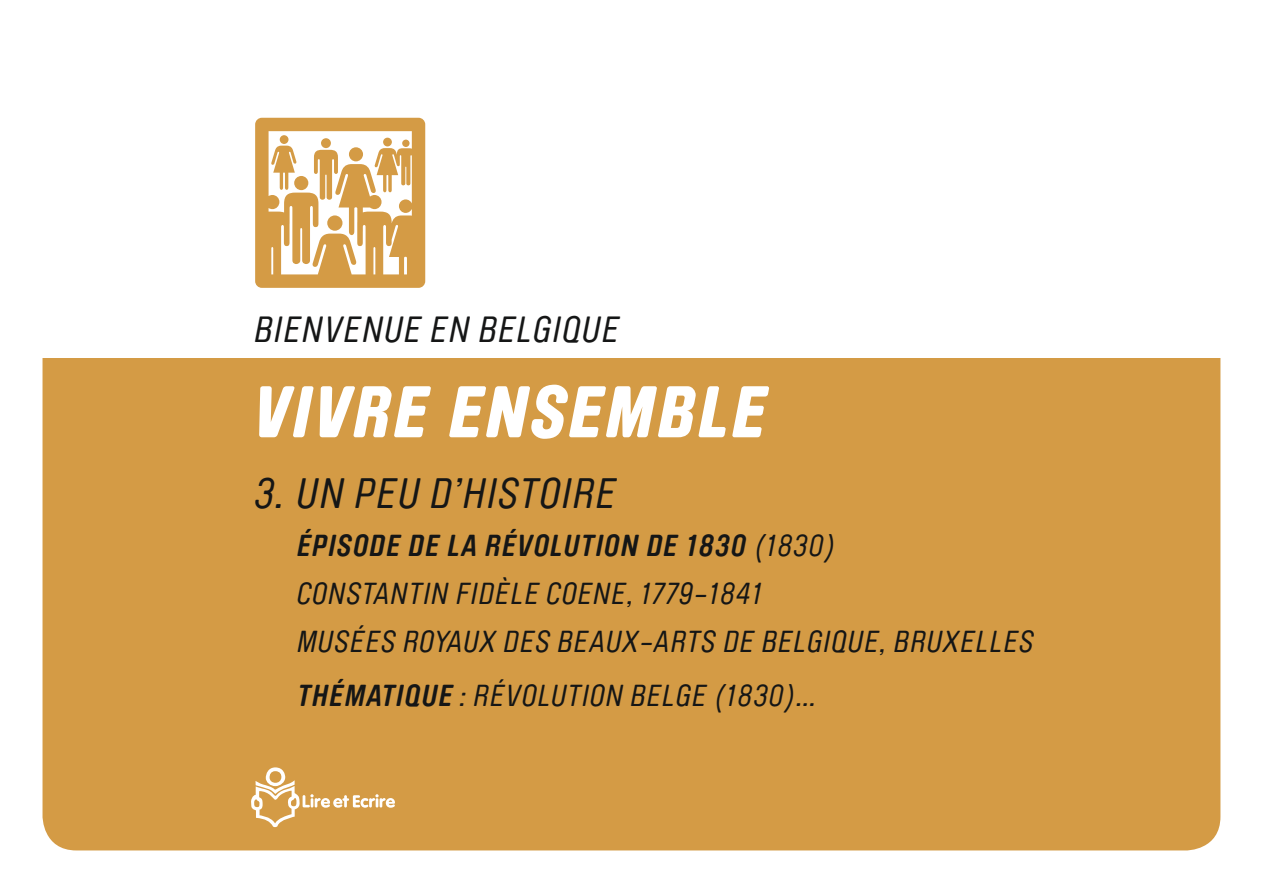
<style>
.page{position:relative;width:1263px;height:893px;background:#fff}
.page>*{position:absolute;margin:0;border:0;box-sizing:border-box;transform-origin:0 0}
.t1{font:italic 900 72px "Brauer Neue";letter-spacing:.05em;color:#fff}
.t2{font:italic 42px "Brauer Neue";letter-spacing:.05em;color:#151616}
.t3{font:italic 36px "Brauer Neue";letter-spacing:.05em;color:#151616}
.t4{font:italic 30px/48px "Brauer Neue";letter-spacing:.05em;color:#151616}
.s1{font-weight:700}
</style>
<div class="page">
<div style="left:43px;top:43px;width:1177px;height:807px;background:#d49b45;border-radius:34px"></div>
<div style="left:0;top:0;width:1263px;height:357px;background:#fff"></div>
<svg style="left:255px;top:118px;width:170px;height:170px"></svg>
<div style="left:321px;top:138px;width:10px;height:10px;background:#d49b45;border-radius:50%"></div>
<div style="left:402px;top:140px;width:7px;height:7px;background:#d49b45;border-radius:50%"></div>
<svg style="left:251px;top:767px;width:144px;height:61px"></svg>
<p class="t3" style="left:255px;top:310px;width:366px">BIENVENUE EN BELGIQUE</p>
<h1 class="t1" style="left:255px;top:370px;width:513px">VIVRE ENSEMBLE</h1>
<h2 class="t2" style="left:255px;top:470px;width:363px">3. UN PEU D’HISTOIRE</h2>
<p class="t4" style="left:298px;top:522px;width:738px"><span class="s1">ÉPISODE DE LA RÉVOLUTION DE 1830</span> (1830)<br>CONSTANTIN FIDÈLE COENE, 1779-1841<br>MUSÉES ROYAUX DES BEAUX-ARTS DE BELGIQUE, BRUXELLES</p>
<p class="t4" style="left:255px;top:672px;width:563px"><span class="s1">THÉMATIQUE</span> : RÉVOLUTION BELGE (1830)…</p>
</div>
